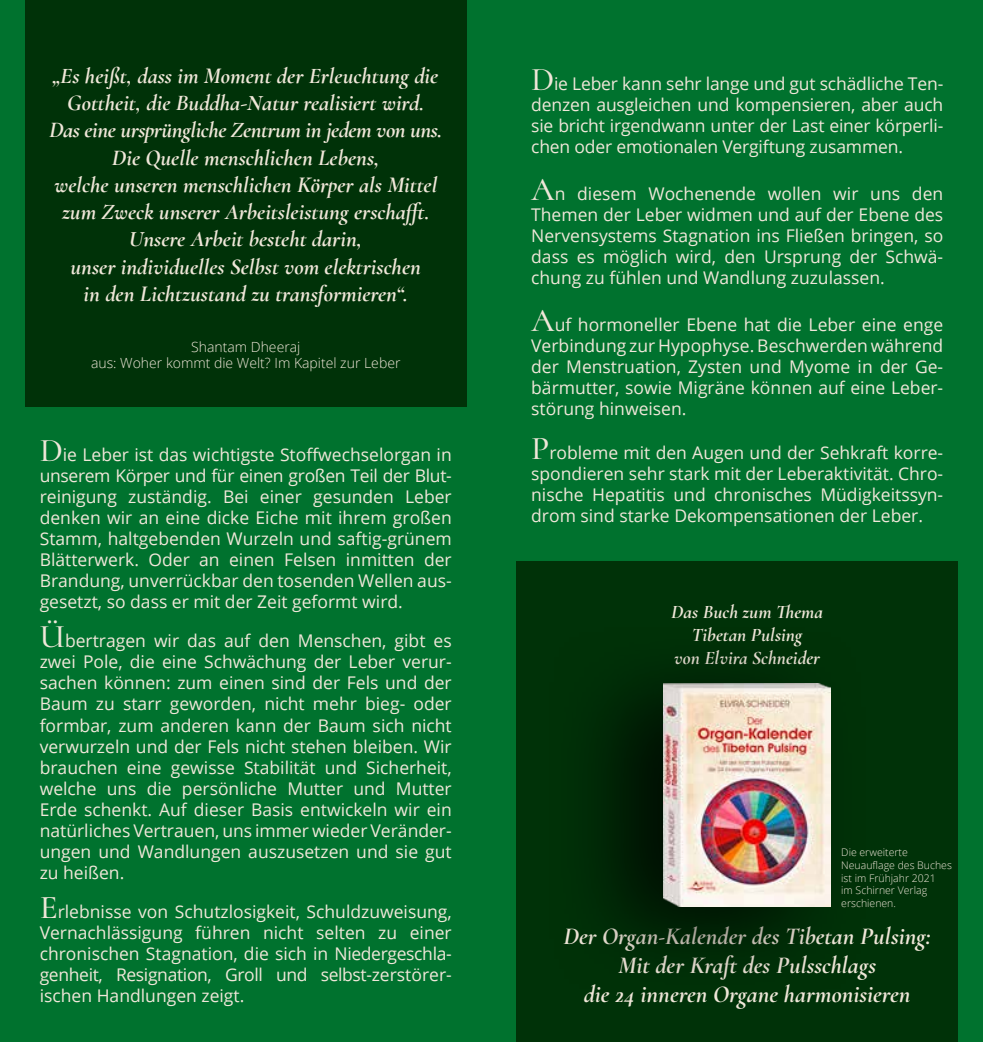
<style>
.page{position:relative;width:983px;height:1042px;background:#fff}
.page>*{position:absolute;margin:0;border:0;box-sizing:border-box;transform-origin:0 0}
.t1{font:italic 700 24.5px/29.4px "Cormorant";color:#f0e7d9;text-align:center}
.t2{font:italic 700 22.75px/27.3px "Cormorant Garamond";color:#f0e7d9;text-align:center}
.t3{font:italic 700 19.25px/23.1px "Cormorant";color:#f0e7d9;text-align:center}
.t4{font:17.5px/21px "Open Sans";color:#f0e7d9;text-align:justify}
.t5{font:300 14px/16.8px "Open Sans";color:#f0e7d9;text-align:center}
.t6{font:300 10.5px/12.6px "Open Sans";color:#f0e7d9}
.s1{font-family:"Cormorant";font-weight:500;font-size:33.25px}
</style>
<div class="page">
<div style="left:0;top:0;width:982px;height:1042px;background:#00722e"></div>
<div style="left:25px;top:0;width:441px;height:407px;background:#003208"></div>
<div style="left:516px;top:561px;width:441px;height:481px;background:#003208"></div>
<div style="left:544px;top:623px;width:323px;height:379px;background:#000;opacity:.75"></div>
<img style="left:663px;top:683px;width:167px;height:224px">
<p class="t2" style="left:49px;top:62px;width:394px">„Es heißt, dass im Moment der Erleuchtung die Gottheit, die Buddha-Natur realisiert wird.<br>Das eine ursprüngliche Zentrum in jedem von uns.<br>Die Quelle menschlichen Lebens,<br>welche unseren menschlichen Körper als Mittel zum Zweck unserer Arbeitsleistung erschafft.<br>Unsere Arbeit besteht darin,<br>unser individuelles Selbst vom elektrischen<br>in den Lichtzustand zu transformieren“.</p>
<p class="t5" style="left:91px;top:338px;width:311px">Shantam Dheeraj<br>aus: Woher kommt die Welt? Im Kapitel zur Leber</p>
<p class="t4" style="left:40px;top:443px;width:413px"><span class="s1">D</span>ie Leber ist das wichtigste Stoffwechselorgan in unserem Körper und für einen großen Teil der Blut&shy;reinigung zuständig. Bei einer gesunden Leber denken wir an eine dicke Eiche mit ihrem großen Stamm, haltgebenden Wurzeln und saftig-grünem Blätterwerk. Oder an einen Felsen inmitten der Brandung, unverrückbar den tosenden Wellen aus&shy;gesetzt, so dass er mit der Zeit geformt wird.</p>
<p class="t4" style="left:40px;top:630px;width:413px"><span class="s1">Ü</span>bertragen wir das auf den Menschen, gibt es zwei Pole, die eine Schwächung der Leber verur&shy;sachen können: zum einen sind der Fels und der Baum zu starr geworden, nicht mehr bieg- oder formbar, zum anderen kann der Baum sich nicht verwurzeln und der Fels nicht stehen bleiben. Wir brauchen eine gewisse Stabilität und Sicherheit, welche uns die persönliche Mutter und Mutter Erde schenkt. Auf dieser Basis entwickeln wir ein natürliches Vertrauen, uns immer wieder Veränder&shy;ungen und Wandlungen auszusetzen und sie gut zu heißen.</p>
<p class="t4" style="left:40px;top:901px;width:413px"><span class="s1">E</span>rlebnisse von Schutzlosigkeit, Schuldzuweisung, Vernachlässigung führen nicht selten zu einer chronischen Stagnation, die sich in Niedergeschla&shy;genheit, Resignation, Groll und selbst-zerstörer&shy;ischen Handlungen zeigt.</p>
<p class="t4" style="left:531px;top:73px;width:413px"><span class="s1">D</span>ie Leber kann sehr lange und gut schädliche Ten&shy;denzen ausgleichen und kompensieren, aber auch sie bricht irgendwann unter der Last einer körperli&shy;chen oder emotionalen Vergiftung zusammen.</p>
<p class="t4" style="left:531px;top:183px;width:413px"><span class="s1">A</span>n diesem Wochenende wollen wir uns den Themen der Leber widmen und auf der Ebene des Nervensystems Stagnation ins Fließen bringen, so dass es möglich wird, den Ursprung der Schwä&shy;chung zu fühlen und Wandlung zuzulassen.</p>
<p class="t4" style="left:531px;top:314px;width:413px"><span class="s1">A</span>uf hormoneller Ebene hat die Leber eine enge Verbindung zur Hypophyse. Beschwerden während der Menstruation, Zysten und Myome in der Ge&shy;bärmutter, sowie Migräne können auf eine Leber&shy;störung hinweisen.</p>
<p class="t4" style="left:531px;top:441px;width:413px"><span class="s1">P</span>robleme mit den Augen und der Sehkraft korre&shy;spondieren sehr stark mit der Leberaktivität. Chro&shy;nische Hepatitis und chronisches Müdigkeitssyn&shy;drom sind starke Dekompensationen der Leber.</p>
<p class="t3" style="left:671px;top:600px;width:153px">Das Buch zum Thema<br>Tibetan Pulsing<br>von Elvira Schneider</p>
<p class="t6" style="left:841px;top:846px;width:112px">Die erweiterte<br>Neuauflage des Buches ist im Frühjahr 2021<br>im Schirner Verlag erschienen.</p>
<h1 class="t1" style="left:563px;top:921px;width:369px">Der Organ-Kalender des Tibetan Pulsing:<br>Mit der Kraft des Pulsschlags<br>die 24 inneren Organe harmonisieren</h1>
</div>
